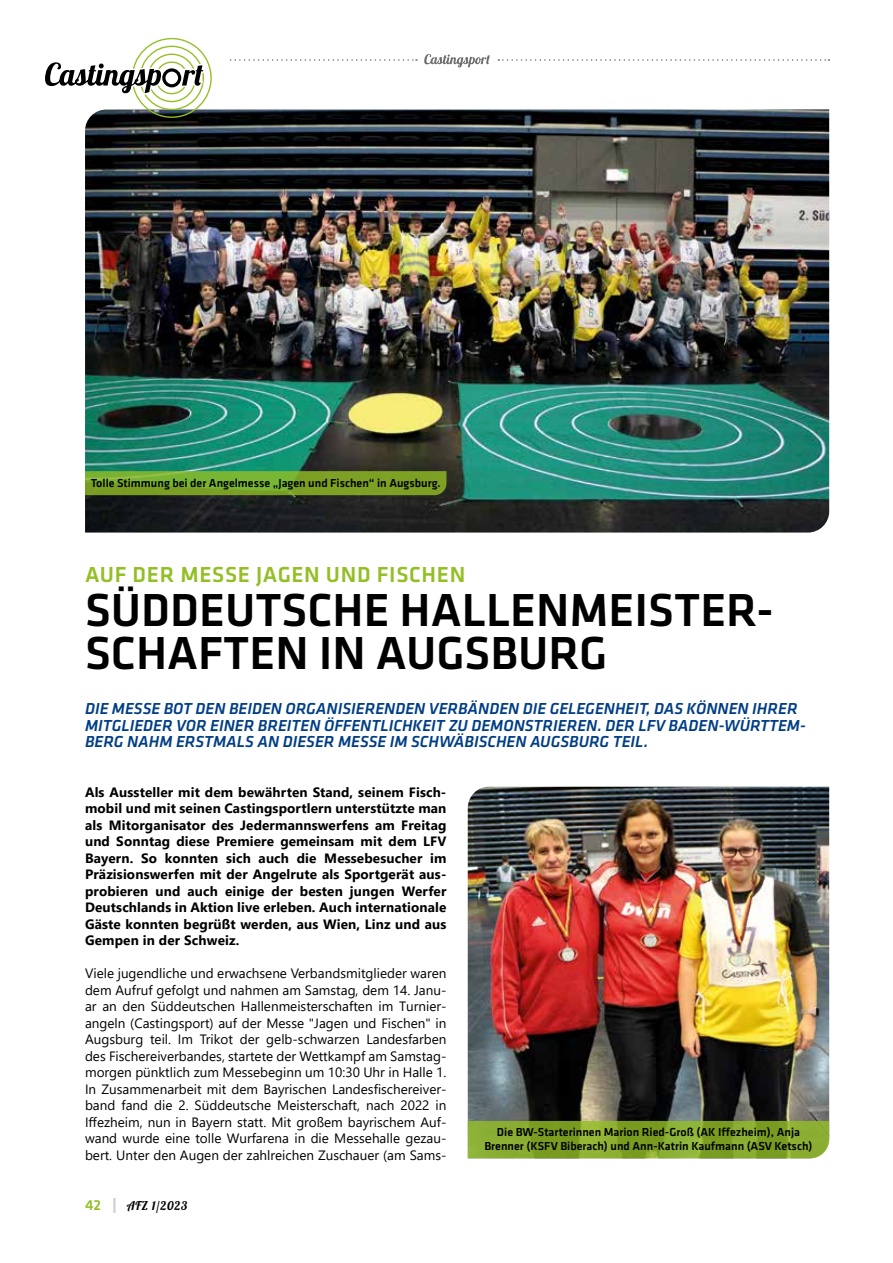
<style>
.page{position:relative;width:893px;height:1263px;background:#fff}
.page>*{position:absolute;margin:0;border:0;box-sizing:border-box;transform-origin:0 0}
.t1{font:500 48px/43.5px "Klavika";color:#000}
.t2{font:500 22.5px "Klavika";letter-spacing:.03em;color:#93bf25}
.t3{font:italic 500 16.5px/16.5px "Klavika";color:#003e85}
.t4{font:13.5px/16.5px "Segoe UI";color:#000;text-align:justify}
.t5{font:700 13.5px/16.5px "Segoe UI";letter-spacing:.01em;color:#000;text-align:justify}
.t6{font:500 12px/13.6px "Klavika";color:#000;text-align:center}
.t7{font:12px "Lobster 1.4";letter-spacing:.05em;color:#000}
.s1{font-family:"Klavika";font-weight:500;font-size:15px;color:#93bf25}
.s2{font-family:"Klavika";font-weight:500;font-size:22.5px;color:#cfd0d0}
</style>
<div class="page">
<svg style="left:498px;top:59px;width:331px;height:2px"></svg>
<svg style="left:424px;top:54px;width:66px;height:13px"></svg>
<img style="left:85px;top:109px;width:744px;height:423px">
<img style="left:468px;top:787px;width:361px;height:334px">
<div style="left:147px;top:54px;width:49px;height:48px;border:1px solid #93bf25;border-radius:50%"></div>
<svg style="left:45px;top:58px;width:372px;height:41px"></svg>
<div style="left:162px;top:68px;width:19px;height:19px;border:3px solid #000;border-radius:50%"></div>
<svg style="left:85px;top:471px;width:361px;height:24px"></svg>
<svg style="left:468px;top:1121px;width:361px;height:37px"></svg>
<p class="t6" style="left:91px;top:476px;width:352px">Tolle Stimmung bei der Angelmesse „Jagen und Fischen“ in Augsburg.</p>
<h2 class="t2" style="left:85px;top:563px;width:382px">AUF DER MESSE JAGEN UND FISCHEN</h2>
<h1 class="t1" style="left:85px;top:589px;width:690px">SÜDDEUTSCHE HALLENMEISTER-<br>SCHAFTEN IN AUGSBURG</h1>
<p class="t3" style="left:85px;top:701px;width:722px">DIE MESSE BOT DEN BEIDEN ORGANISIERENDEN VERBÄNDEN DIE GELEGENHEIT, DAS KÖNNEN IHRER<br>MITGLIEDER VOR EINER BREITEN ÖFFENTLICHKEIT ZU DEMONSTRIEREN. DER LFV BADEN-WÜRTTEM-<br>BERG NAHM ERSTMALS AN DIESER MESSE IM SCHWÄBISCHEN AUGSBURG TEIL.</p>
<p class="t5" style="left:85px;top:782px;width:363px">Als Aussteller mit dem bewährten Stand, seinem Fisch&shy;mobil und mit seinen Castingsportlern unterstützte man als Mitorganisator des Jedermannswerfens am Freitag und Sonntag diese Premiere gemeinsam mit dem LFV Bayern. So konnten sich auch die Messebesucher im Präzisionswerfen mit der Angelrute als Sportgerät aus&shy;probieren und auch einige der besten jungen Werfer Deutschlands in Aktion live erleben. Auch internationale Gäste konnten begrüßt werden, aus Wien, Linz und aus Gempen in der Schweiz.</p>
<p class="t4" style="left:85px;top:964px;width:363px">Viele jugendliche und erwachsene Verbandsmitglieder waren dem Aufruf gefolgt und nahmen am Samstag, dem 14. Janu&shy;ar an den Süddeutschen Hallenmeisterschaften im Turnier&shy;angeln (Castingsport) auf der Messe "Jagen und Fischen" in Augsburg teil. Im Trikot der gelb-schwarzen Landesfarben des Fischereiverbandes, startete der Wettkampf am Samstag&shy;morgen pünktlich zum Messebeginn um 10:30 Uhr in Halle 1.<br>In Zusammenarbeit mit dem Bayrischen Landesfischereiver&shy;band fand die 2. Süddeutsche Meisterschaft, nach 2022 in Iffezheim, nun in Bayern statt. Mit großem bayrischem Auf&shy;wand wurde eine tolle Wurfarena in die Messehalle gezau&shy;bert. Unter den Augen der zahlreichen Zuschauer (am Sams-</p>
<p class="t6" style="left:484px;top:1126px;width:330px">Die BW-Starterinnen Marion Ried-Groß (AK Iffezheim), Anja<br>Brenner (KSFV Biberach) und Ann-Katrin Kaufmann (ASV Ketsch)</p>
<p class="t7" style="left:85px;top:1198px;width:104px"><span class="s1">42</span> <span class="s2">I</span> AFZ 1/2023</p>
</div>
